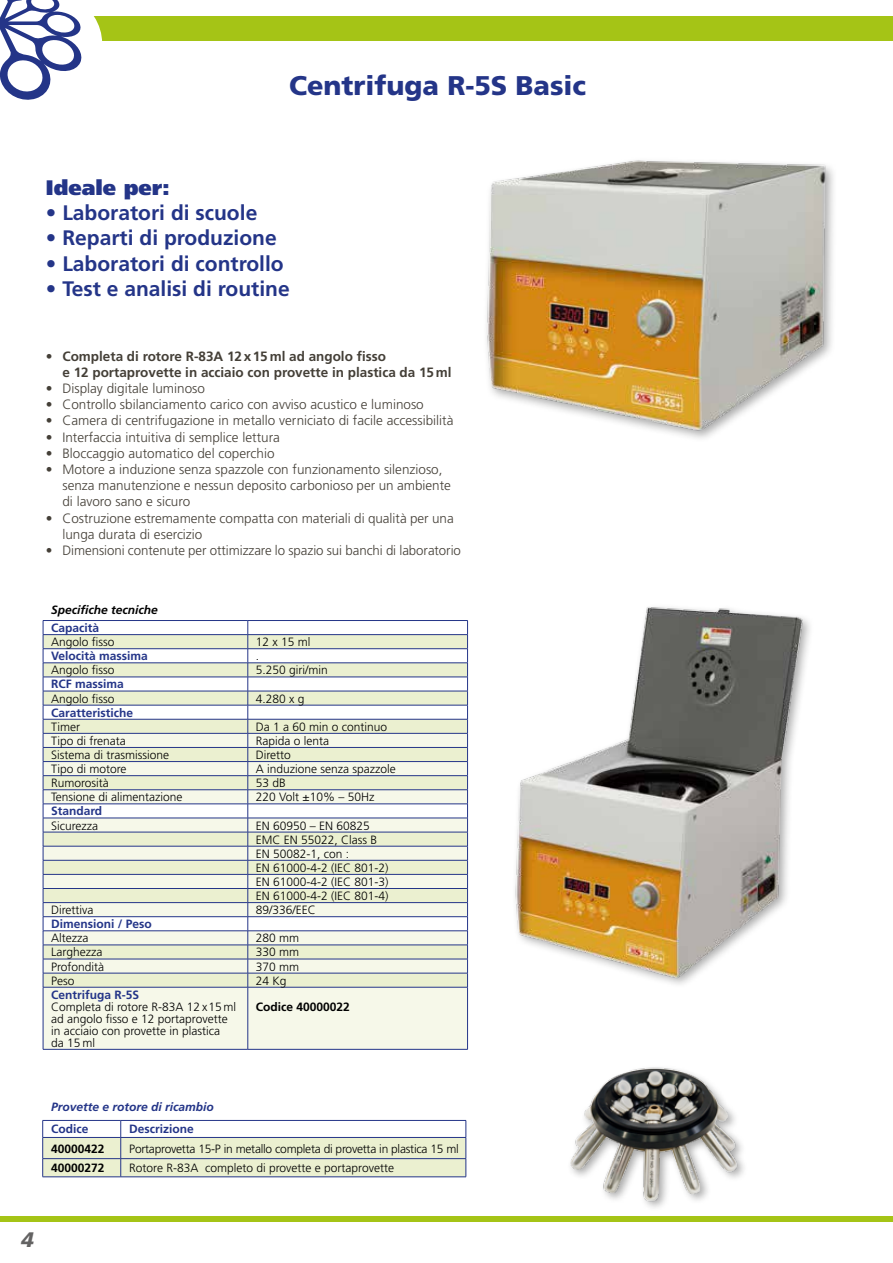
<style>
.page{position:relative;width:893px;height:1263px;background:#fff}
.page>*{position:absolute;margin:0;border:0;box-sizing:border-box;transform-origin:0 0}
.t1{font:900 27px "Frutiger LT Std";color:#243588}
.t2{font:700 21px "Frutiger LT Std";color:#243588}
.t3{font:900 21px "Frutiger LT Std";color:#243588}
.t4{font:italic 900 21px "Frutiger LT Std";color:#646363}
.t5{font:300 13.5px/16.2px "Frutiger LT Std";color:#443f37}
.t6{font:700 13.5px/16.2px "Frutiger LT Std";color:#443f37}
.t7{font:300 12px/14.1px "Frutiger LT Std";color:#000}
.t8{font:700 12px "Frutiger LT Std";color:#243588}
.t9{font:300 12px "Frutiger LT Std";letter-spacing:-.02em;color:#000}
.t10{font:700 12px "Frutiger LT Std";color:#000}
.t11{font:italic 700 12px "Frutiger LT Std";color:#243588}
.t12{font:italic 700 12px "Frutiger LT Std";color:#000}
.s1{font-weight:300}
</style>
<div class="page">
<svg style="left:42px;top:1120px;width:425px;height:57px"></svg>
<hr style="left:43px;top:1176px;width:78px;height:1px;background:#243588">
<hr style="left:121px;top:1176px;width:345px;height:1px;background:#243588">
<div style="left:0;top:1216px;width:893px;height:6px;background:#a5c416"></div>
<svg style="left:44px;top:635px;width:423px;height:98px;fill:#ebf0d0"></svg>
<svg style="left:44px;top:734px;width:423px;height:315px;background:#eff2e1"></svg>
<hr style="left:43px;top:620px;width:205px;height:1px;background:#243588">
<hr style="left:248px;top:620px;width:220px;height:1px;background:#243588">
<hr style="left:43px;top:634px;width:205px;height:1px;background:#243588">
<hr style="left:248px;top:634px;width:220px;height:1px;background:#243588">
<hr style="left:43px;top:648px;width:205px;height:1px;background:#243588">
<hr style="left:248px;top:648px;width:220px;height:1px;background:#243588">
<hr style="left:43px;top:662px;width:205px;height:1px;background:#243588">
<hr style="left:248px;top:662px;width:220px;height:1px;background:#243588">
<hr style="left:43px;top:677px;width:205px;height:1px;background:#243588">
<hr style="left:248px;top:677px;width:220px;height:1px;background:#243588">
<hr style="left:43px;top:691px;width:205px;height:1px;background:#243588">
<hr style="left:248px;top:691px;width:220px;height:1px;background:#243588">
<hr style="left:43px;top:705px;width:205px;height:1px;background:#243588">
<hr style="left:248px;top:705px;width:220px;height:1px;background:#243588">
<hr style="left:43px;top:719px;width:205px;height:1px;background:#243588">
<hr style="left:248px;top:719px;width:220px;height:1px;background:#243588">
<hr style="left:43px;top:733px;width:205px;height:1px;background:#243588">
<hr style="left:248px;top:733px;width:220px;height:1px;background:#243588">
<hr style="left:43px;top:747px;width:205px;height:1px;background:#243588">
<hr style="left:248px;top:747px;width:220px;height:1px;background:#243588">
<hr style="left:43px;top:761px;width:205px;height:1px;background:#243588">
<hr style="left:248px;top:761px;width:220px;height:1px;background:#243588">
<hr style="left:43px;top:775px;width:205px;height:1px;background:#243588">
<hr style="left:248px;top:775px;width:220px;height:1px;background:#243588">
<hr style="left:43px;top:789px;width:205px;height:1px;background:#243588">
<hr style="left:248px;top:789px;width:220px;height:1px;background:#243588">
<hr style="left:43px;top:804px;width:205px;height:1px;background:#243588">
<hr style="left:248px;top:804px;width:220px;height:1px;background:#243588">
<hr style="left:43px;top:818px;width:205px;height:1px;background:#243588">
<hr style="left:248px;top:818px;width:220px;height:1px;background:#243588">
<hr style="left:43px;top:832px;width:205px;height:1px;background:#243588">
<hr style="left:248px;top:832px;width:220px;height:1px;background:#243588">
<hr style="left:43px;top:846px;width:205px;height:1px;background:#243588">
<hr style="left:248px;top:846px;width:220px;height:1px;background:#243588">
<hr style="left:43px;top:860px;width:205px;height:1px;background:#243588">
<hr style="left:248px;top:860px;width:220px;height:1px;background:#243588">
<hr style="left:43px;top:874px;width:205px;height:1px;background:#243588">
<hr style="left:248px;top:874px;width:220px;height:1px;background:#243588">
<hr style="left:43px;top:888px;width:205px;height:1px;background:#243588">
<hr style="left:248px;top:888px;width:220px;height:1px;background:#243588">
<hr style="left:43px;top:902px;width:205px;height:1px;background:#243588">
<hr style="left:248px;top:902px;width:220px;height:1px;background:#243588">
<hr style="left:43px;top:916px;width:205px;height:1px;background:#243588">
<hr style="left:248px;top:916px;width:220px;height:1px;background:#243588">
<hr style="left:43px;top:930px;width:205px;height:1px;background:#243588">
<hr style="left:248px;top:930px;width:220px;height:1px;background:#243588">
<hr style="left:43px;top:945px;width:205px;height:1px;background:#243588">
<hr style="left:248px;top:945px;width:220px;height:1px;background:#243588">
<hr style="left:43px;top:959px;width:205px;height:1px;background:#243588">
<hr style="left:248px;top:959px;width:220px;height:1px;background:#243588">
<hr style="left:43px;top:973px;width:205px;height:1px;background:#243588">
<svg style="left:43px;top:621px;width:1px;height:366px"></svg>
<hr style="left:248px;top:973px;width:220px;height:1px;background:#243588">
<svg style="left:248px;top:621px;width:1px;height:366px"></svg>
<svg style="left:467px;top:621px;width:1px;height:366px"></svg>
<hr style="left:43px;top:987px;width:205px;height:1px;background:#243588">
<hr style="left:43px;top:987px;width:1px;height:62px;background:#243588">
<hr style="left:248px;top:987px;width:220px;height:1px;background:#243588">
<hr style="left:248px;top:987px;width:1px;height:62px;background:#243588">
<hr style="left:467px;top:987px;width:1px;height:62px;background:#243588">
<hr style="left:43px;top:1049px;width:205px;height:1px;background:#243588">
<hr style="left:248px;top:1049px;width:220px;height:1px;background:#243588">
<img style="left:570px;top:1067px;width:170px;height:140px">
<img style="left:515px;top:607px;width:294px;height:374px">
<div style="left:88px;top:17px;width:805px;height:24px;background:#a5c416"></div>
<svg style="left:0;top:0;width:102px;height:100px"></svg>
<img style="left:486px;top:160px;width:348px;height:279px">
<h1 class="t1" style="left:289px;top:69px;width:299px">Centrifuga R-5S Basic</h1>
<h2 class="t3" style="left:46px;top:175px;width:126px">Ideale per:</h2>
<h2 class="t2" style="left:46px;top:201px;width:213px">• Laboratori di scuole</h2>
<h2 class="t2" style="left:46px;top:226px;width:232px">• Reparti di produzione</h2>
<h2 class="t2" style="left:46px;top:251px;width:239px">• Laboratori di controllo</h2>
<h2 class="t2" style="left:46px;top:276px;width:245px">• Test e analisi di routine</h2>
<p class="t6" style="left:62px;top:348px;width:390px;text-indent:-16px"><span class="s1">•</span> Completa di rotore R-83A 12 x15 ml ad angolo fisso<br>e 12 portaprovette in acciaio con provette in plastica da 15ml</p>
<p class="t5" style="left:46px;top:380px;width:161px">• Display digitale luminoso</p>
<p class="t5" style="left:46px;top:397px;width:379px">• Controllo sbilanciamento carico con avviso acustico e luminoso</p>
<p class="t5" style="left:46px;top:413px;width:409px">• Camera di centrifugazione in metallo verniciato di facile accessibilità</p>
<p class="t5" style="left:46px;top:429px;width:235px">• Interfaccia intuitiva di semplice lettura</p>
<p class="t5" style="left:46px;top:445px;width:230px">• Bloccaggio automatico del coperchio</p>
<p class="t5" style="left:62px;top:461px;width:390px;text-indent:-16px">• Motore a induzione senza spazzole con funzionamento silenzioso, senza manutenzione e nessun deposito carbonioso per un ambiente di lavoro sano e sicuro</p>
<p class="t5" style="left:62px;top:510px;width:393px;text-indent:-16px">• Costruzione estremamente compatta con materiali di qualità per una lunga durata di esercizio</p>
<p class="t5" style="left:46px;top:542px;width:416px">• Dimensioni contenute per ottimizzare lo spazio sui banchi di laboratorio</p>
<p class="t12" style="left:51px;top:603px;width:108px">Specifiche tecniche</p>
<p class="t8" style="left:51px;top:621px;width:50px">Capacità</p>
<p class="t7" style="left:51px;top:635px;width:65px">Angolo fisso</p>
<p class="t7" style="left:256px;top:635px;width:56px">12 x 15 ml</p>
<p class="t8" style="left:51px;top:649px;width:98px">Velocità massima</p>
<p class="t7" style="left:256px;top:649px;width:5px">.</p>
<p class="t7" style="left:51px;top:663px;width:65px">Angolo fisso</p>
<p class="t7" style="left:256px;top:663px;width:74px">5.250 giri/min</p>
<p class="t8" style="left:51px;top:677px;width:74px">RCF massima</p>
<p class="t7" style="left:51px;top:691px;width:65px">Angolo fisso</p>
<p class="t7" style="left:256px;top:691px;width:50px">4.280 x g</p>
<p class="t8" style="left:51px;top:705px;width:84px">Caratteristiche</p>
<p class="t7" style="left:51px;top:720px;width:30px">Timer</p>
<p class="t7" style="left:256px;top:720px;width:133px">Da 1 a 60 min o continuo</p>
<p class="t7" style="left:51px;top:734px;width:76px">Tipo di frenata</p>
<p class="t7" style="left:256px;top:734px;width:75px">Rapida o lenta</p>
<p class="t7" style="left:51px;top:748px;width:119px">Sistema di trasmissione</p>
<p class="t7" style="left:256px;top:748px;width:37px">Diretto</p>
<p class="t7" style="left:51px;top:762px;width:77px">Tipo di motore</p>
<p class="t7" style="left:256px;top:762px;width:142px">A induzione senza spazzole</p>
<p class="t7" style="left:51px;top:776px;width:59px">Rumorosità</p>
<p class="t7" style="left:256px;top:776px;width:32px">53 dB</p>
<p class="t7" style="left:51px;top:790px;width:133px">Tensione di alimentazione</p>
<p class="t7" style="left:256px;top:790px;width:120px">220 Volt ±10% – 50Hz</p>
<p class="t8" style="left:51px;top:804px;width:53px">Standard</p>
<p class="t7" style="left:51px;top:818px;width:49px">Sicurezza</p>
<p class="t7" style="left:256px;top:818px;width:134px">EN 60950 – EN 60825<br>EMC EN 55022, Class B<br>EN 50082-1, con :<br>EN 61000-4-2 (IEC 801-2)<br>EN 61000-4-2 (IEC 801-3)<br>EN 61000-4-2 (IEC 801-4)</p>
<p class="t7" style="left:51px;top:903px;width:44px">Direttiva</p>
<p class="t7" style="left:256px;top:903px;width:62px">89/336/EEC</p>
<p class="t8" style="left:51px;top:917px;width:102px">Dimensioni / Peso</p>
<p class="t7" style="left:51px;top:931px;width:39px">Altezza</p>
<p class="t7" style="left:256px;top:931px;width:45px">280 mm</p>
<p class="t7" style="left:51px;top:945px;width:53px">Larghezza</p>
<p class="t7" style="left:256px;top:945px;width:45px">330 mm</p>
<p class="t7" style="left:51px;top:959px;width:55px">Profondità</p>
<p class="t7" style="left:256px;top:959px;width:45px">370 mm</p>
<p class="t7" style="left:51px;top:973px;width:25px">Peso</p>
<p class="t7" style="left:256px;top:973px;width:32px">24 Kg</p>
<p class="t8" style="left:51px;top:987px;width:90px">Centrifuga R-5S</p>
<p class="t7" style="left:51px;top:1001px;width:187px;line-height:12px">Completa di rotore R-83A 12 x15 ml ad angolo fisso e 12 portaprovette in acciaio con provette in plastica<br>da 15 ml</p>
<p class="t10" style="left:256px;top:999px;width:96px">Codice 40000022</p>
<p class="t11" style="left:51px;top:1100px;width:164px">Provette e rotore di ricambio</p>
<p class="t8" style="left:51px;top:1122px;width:39px">Codice</p>
<p class="t8" style="left:129px;top:1122px;width:66px">Descrizione</p>
<p class="t10" style="left:51px;top:1141px;width:55px">40000422</p>
<p class="t9" style="left:129px;top:1141px;width:331px">Portaprovetta 15-P in metallo completa di provetta in plastica 15 ml</p>
<p class="t10" style="left:51px;top:1161px;width:55px">40000272</p>
<p class="t7" style="left:129px;top:1161px;width:266px">Rotore R-83A completo di provette e portaprovette</p>
<h2 class="t4" style="left:21px;top:1227px;width:14px">4</h2>
</div>
